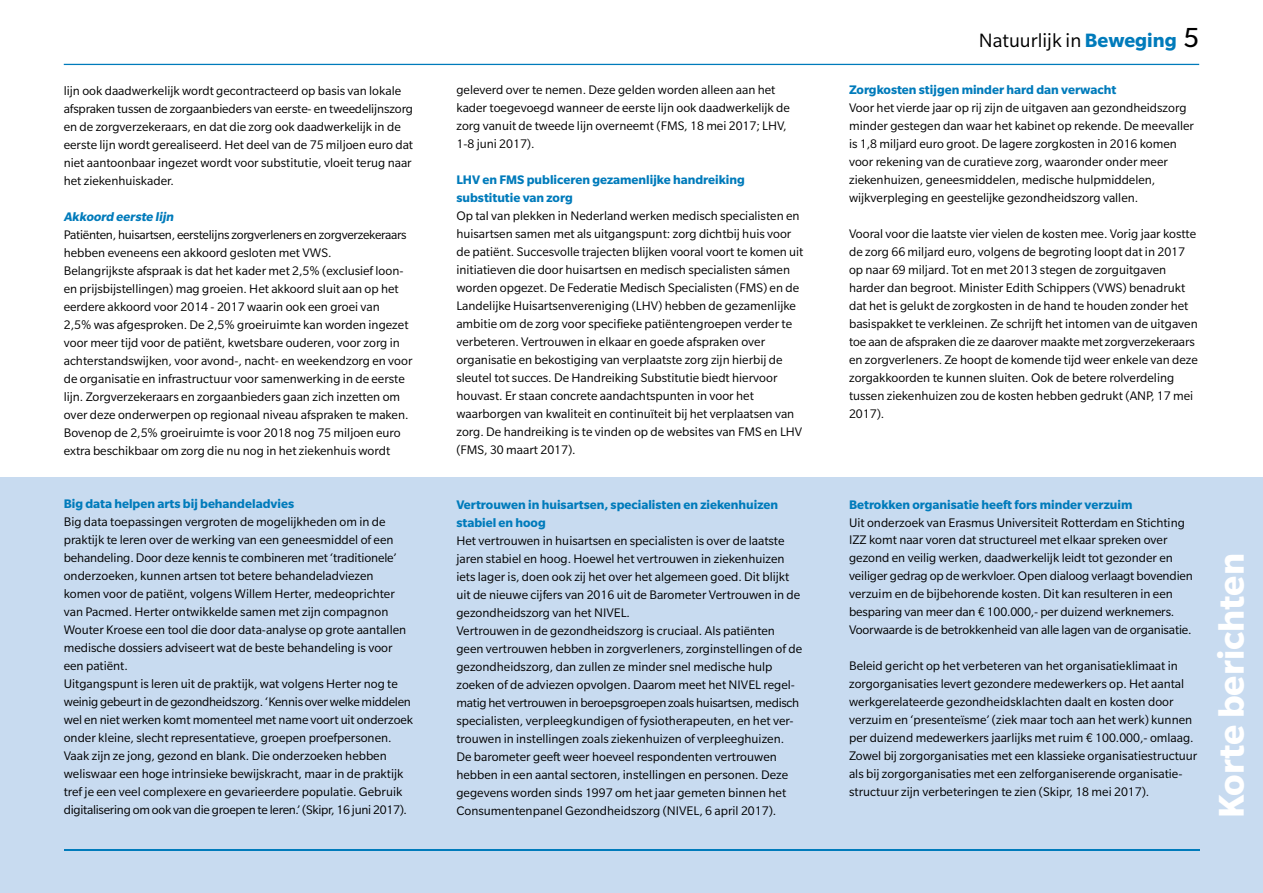
<style>
.page{position:relative;width:1263px;height:893px;background:#fff}
.page>*{position:absolute;margin:0;border:0;box-sizing:border-box;transform-origin:0 0}
.t1{font:700 39px "Slate Pro";color:#fff}
.t2{font:21px "Slate Pro";color:#000}
.t3{font:13.5px/18px "Slate Pro";color:#000}
.t4{font:700 13.5px/18px "Slate Pro";color:#007bbb}
.t5{font:italic 700 13.5px "Slate Pro";color:#007bbb}
.s1{font-weight:700;color:#007bbb}
.s2{font-size:30px}
</style>
<div class="page">
<div style="left:0;top:477px;width:1263px;height:416px;background:#c8dbf0"></div>
<hr style="left:64px;top:849px;width:1135px;height:1px;background:#007bbb">
<hr style="left:64px;top:64px;width:1135px;height:1px;background:#007bbb">
<p class="t3" style="left:64px;top:81px;width:351px">lijn ook daadwerkelijk wordt gecontracteerd op basis van lokale afspraken tussen de zorgaanbieders van eerste- en tweedelijnszorg en de zorgverzekeraars, en dat die zorg ook daadwerkelijk in de eerste lijn wordt gerealiseerd. Het deel van de 75 miljoen euro dat niet aantoonbaar ingezet wordt voor substitutie, vloeit terug naar het ziekenhuiskader.</p>
<p class="t5" style="left:64px;top:209px;width:114px">Akkoord eerste lijn</p>
<p class="t3" style="left:64px;top:225px;width:350px">Patiënten, huisartsen, eerstelijns zorgverleners en zorgverzekeraars hebben eveneens een akkoord gesloten met VWS.<br>Belangrijkste afspraak is dat het kader met 2,5% (exclusief loon&shy;en prijsbijstellingen) mag groeien. Het akkoord sluit aan op het eerdere akkoord voor 2014 - 2017 waarin ook een groei van<br>2,5% was afgesproken. De 2,5% groeiruimte kan worden ingezet voor meer tijd voor de patiënt, kwetsbare ouderen, voor zorg in achterstandswijken, voor avond-, nacht- en weekendzorg en voor de organisatie en infrastructuur voor samenwerking in de eerste lijn. Zorgverzekeraars en zorgaanbieders gaan zich inzetten om over deze onderwerpen op regionaal niveau afspraken te maken.<br>Bovenop de 2,5% groeiruimte is voor 2018 nog 75 miljoen euro extra beschikbaar om zorg die nu nog in het ziekenhuis wordt</p>
<p class="t4" style="left:64px;top:495px;width:232px">Big data helpen arts bij behandeladvies</p>
<p class="t3" style="left:64px;top:513px;width:351px">Big data toepassingen vergroten de mogelijkheden om in de praktijk te leren over de werking van een geneesmiddel of een behandeling. Door deze kennis te combineren met ‘traditionele’ onderzoeken, kunnen artsen tot betere behandeladviezen komen voor de patiënt, volgens Willem Herter, medeoprichter van Pacmed. Herter ontwikkelde samen met zijn compagnon Wouter Kroese een tool die door data-analyse op grote aantallen medische dossiers adviseert wat de beste behandeling is voor een patiënt.<br>Uitgangspunt is leren uit de praktijk, wat volgens Herter nog te weinig gebeurt in de gezondheidszorg. ‘Kennis over welke middelen wel en niet werken komt momenteel met name voort uit onderzoek onder kleine, slecht representatieve, groepen proefpersonen.<br>Vaak zijn ze jong, gezond en blank. Die onderzoeken hebben weliswaar een hoge intrinsieke bewijskracht, maar in de praktijk tref je een veel complexere en gevarieerdere populatie. Gebruik digitalisering om ook van die groepen te leren.’ (Skipr, 16 juni 2017).</p>
<p class="t3" style="left:456px;top:81px;width:335px">geleverd over te nemen. Deze gelden worden alleen aan het kader toegevoegd wanneer de eerste lijn ook daadwerkelijk de zorg vanuit de tweede lijn overneemt (FMS, 18 mei 2017; LHV, 1-8 juni 2017).</p>
<p class="t4" style="left:456px;top:171px;width:290px">LHV en FMS publiceren gezamenlijke handreiking substitutie van zorg</p>
<p class="t3" style="left:456px;top:207px;width:349px">Op tal van plekken in Nederland werken medisch specialisten en huisartsen samen met als uitgangspunt: zorg dichtbij huis voor de patiënt. Succesvolle trajecten blijken vooral voort te komen uit initiatieven die door huisartsen en medisch specialisten sámen worden opgezet. De Federatie Medisch Specialisten (FMS) en de Landelijke Huisartsenvereniging (LHV) hebben de gezamenlijke ambitie om de zorg voor specifieke patiëntengroepen verder te verbeteren. Vertrouwen in elkaar en goede afspraken over organisatie en bekostiging van verplaatste zorg zijn hierbij de sleutel tot succes. De Handreiking Substitutie biedt hiervoor houvast. Er staan concrete aandachtspunten in voor het waarborgen van kwaliteit en continuïteit bij het verplaatsen van zorg. De handreiking is te vinden op de websites van FMS en LHV (FMS, 30 maart 2017).</p>
<p class="t4" style="left:456px;top:495px;width:323px">Vertrouwen in huisartsen, specialisten en ziekenhuizen stabiel en hoog</p>
<p class="t3" style="left:456px;top:531px;width:347px">Het vertrouwen in huisartsen en specialisten is over de laatste jaren stabiel en hoog. Hoewel het vertrouwen in ziekenhuizen iets lager is, doen ook zij het over het algemeen goed. Dit blijkt uit de nieuwe cijfers van 2016 uit de Barometer Vertrouwen in de gezondheidszorg van het NIVEL.<br>Vertrouwen in de gezondheidszorg is cruciaal. Als patiënten geen vertrouwen hebben in zorgverleners, zorginstellingen of de gezondheidszorg, dan zullen ze minder snel medische hulp zoeken of de adviezen opvolgen. Daarom meet het NIVEL regel&shy;matig het vertrouwen in beroepsgroepen zoals huisartsen, medisch specialisten, verpleegkundigen of fysiotherapeuten, en het ver&shy;trouwen in instellingen zoals ziekenhuizen of verpleeghuizen.<br>De barometer geeft weer hoeveel respondenten vertrouwen hebben in een aantal sectoren, instellingen en personen. Deze gegevens worden sinds 1997 om het jaar gemeten binnen het Consumentenpanel Gezondheidszorg (NIVEL, 6 april 2017).</p>
<h2 class="t2" style="left:979px;top:30px;width:222px">Natuurlijk in <span class="s1">Beweging</span> <span class="s2">5</span></h2>
<p class="t4" style="left:849px;top:81px;width:269px">Zorgkosten stijgen minder hard dan verwacht</p>
<p class="t3" style="left:849px;top:99px;width:346px">Voor het vierde jaar op rij zijn de uitgaven aan gezondheidszorg minder gestegen dan waar het kabinet op rekende. De meevaller is 1,8 miljard euro groot. De lagere zorgkosten in 2016 komen voor rekening van de curatieve zorg, waaronder onder meer ziekenhuizen, geneesmiddelen, medische hulpmiddelen, wijkverpleging en geestelijke gezondheidszorg vallen.</p>
<p class="t3" style="left:849px;top:225px;width:350px">Vooral voor die laatste vier vielen de kosten mee. Vorig jaar kostte de zorg 66 miljard euro, volgens de begroting loopt dat in 2017 op naar 69 miljard. Tot en met 2013 stegen de zorguitgaven harder dan begroot. Minister Edith Schippers (VWS) benadrukt dat het is gelukt de zorgkosten in de hand te houden zonder het basispakket te verkleinen. Ze schrijft het intomen van de uitgaven toe aan de afspraken die ze daarover maakte met zorgverzekeraars en zorgverleners. Ze hoopt de komende tijd weer enkele van deze zorgakkoorden te kunnen sluiten. Ook de betere rolverdeling tussen ziekenhuizen zou de kosten hebben gedrukt (ANP, 17 mei 2017).</p>
<p class="t4" style="left:849px;top:495px;width:285px">Betrokken organisatie heeft fors minder verzuim</p>
<p class="t3" style="left:849px;top:513px;width:345px">Uit onderzoek van Erasmus Universiteit Rotterdam en Stichting IZZ komt naar voren dat structureel met elkaar spreken over gezond en veilig werken, daadwerkelijk leidt tot gezonder en veiliger gedrag op de werkvloer. Open dialoog verlaagt bovendien verzuim en de bijbehorende kosten. Dit kan resulteren in een besparing van meer dan € 100.000,- per duizend werknemers.<br>Voorwaarde is de betrokkenheid van alle lagen van de organisatie.</p>
<p class="t3" style="left:849px;top:657px;width:350px">Beleid gericht op het verbeteren van het organisatieklimaat in zorgorganisaties levert gezondere medewerkers op. Het aantal werkgerelateerde gezondheidsklachten daalt en kosten door verzuim en ‘presenteïsme’ (ziek maar toch aan het werk) kunnen per duizend medewerkers jaarlijks met ruim € 100.000,- omlaag.<br>Zowel bij zorgorganisaties met een klassieke organisatiestructuur als bij zorgorganisaties met een zelforganiserende organisatie&shy;structuur zijn verbeteringen te zien (Skipr, 18 mei 2017).</p>
<h1 class="t1" style="left:1210px;top:818px;width:266px;rotate:-90deg">Korte berichten</h1>
</div>
